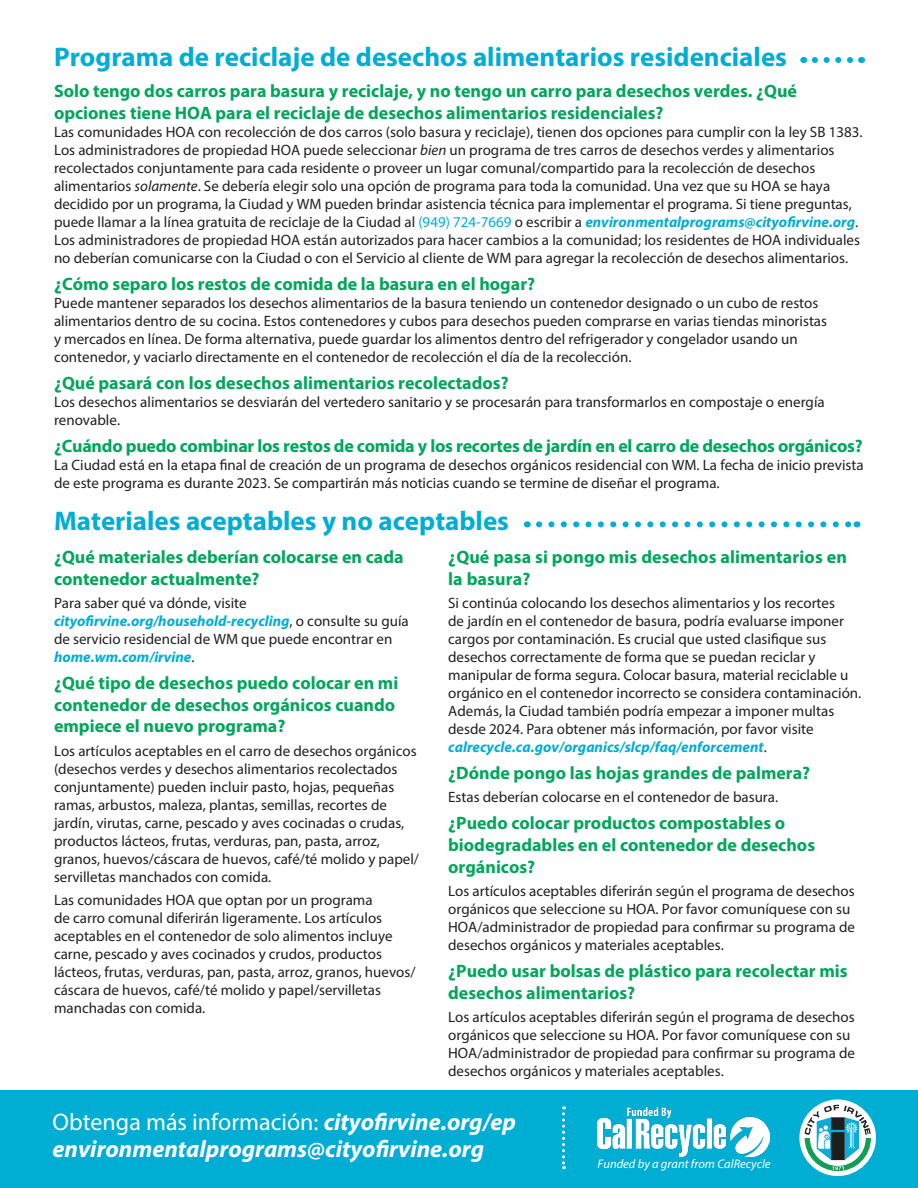
<style>
.page{position:relative;width:918px;height:1188px;background:#fff}
.page>*{position:absolute;margin:0;border:0;box-sizing:border-box;transform-origin:0 0}
.t1{font:700 27px "Myriad Pro";color:#00add3}
.t2{font:italic 700 24px/26.8px "Myriad Pro";color:#fff}
.Paragraph_Style_1{font:700 18px/21.6px "Myriad Pro";color:#00a65c}
.Paragraph_Style_1-2{font:15px/18px "Myriad Pro";color:#231f20}
.t3{font:italic 12.45px "Myriad Pro";color:#fff}
.s1{font-style:italic}
.s2{color:#00add3}
.s3{font-weight:700;font-style:italic;color:#00add3}
.s4{font-weight:400;font-style:normal}
</style>
<div class="page">
<div style="left:0;top:1091px;width:918px;height:97px;background:#00add3"></div>
<svg style="left:799px;top:1099px;width:77px;height:77px"></svg>
<svg style="left:805px;top:1105px;width:66px;height:66px"></svg>
<img style="left:598px;top:1108px;width:172px;height:49px">
<svg style="left:562px;top:1106px;width:3px;height:63px"></svg>
<svg style="left:815px;top:57px;width:38px;height:6px"></svg>
<svg style="left:539px;top:521px;width:311px;height:6px"></svg>
<p class="t1" style="left:54px;top:39px;width:734px">Programa de reciclaje de desechos alimentarios residenciales</p>
<p class="Paragraph_Style_1" style="left:54px;top:80px;width:745px">Solo tengo dos carros para basura y reciclaje, y no tengo un carro para desechos verdes. ¿Qué opciones tiene HOA para el reciclaje de desechos alimentarios residenciales?</p>
<p class="Paragraph_Style_1-2" style="left:54px;top:123px;width:810px">Las comunidades HOA con recolección de dos carros (solo basura y reciclaje), tienen dos opciones para cumplir con la ley SB 1383.<br>Los administradores de propiedad HOA puede seleccionar <span class="s1">bien</span> un programa de tres carros de desechos verdes y alimentarios recolectados conjuntamente para cada residente <span class="s1">o</span> proveer un lugar comunal/compartido para la recolección de desechos alimentarios <span class="s1">solamente</span>. Se debería elegir solo una opción de programa para toda la comunidad. Una vez que su HOA se haya decidido por un programa, la Ciudad y WM pueden brindar asistencia técnica para implementar el programa. Si tiene preguntas, puede llamar a la línea gratuita de reciclaje de la Ciudad al <span class="s2">(949) 724-7669</span> o escribir a <span class="s3">environmentalprograms@cityofirvine.org</span>.<br>Los administradores de propiedad HOA están autorizados para hacer cambios a la comunidad; los residentes de HOA individuales no deberían comunicarse con la Ciudad o con el Servicio al cliente de WM para agregar la recolección de desechos alimentarios.</p>
<p class="Paragraph_Style_1" style="left:54px;top:272px;width:483px">¿Cómo separo los restos de comida de la basura en el hogar?</p>
<p class="Paragraph_Style_1-2" style="left:54px;top:294px;width:775px">Puede mantener separados los desechos alimentarios de la basura teniendo un contenedor designado o un cubo de restos alimentarios dentro de su cocina. Estos contenedores y cubos para desechos pueden comprarse en varias tiendas minoristas y mercados en línea. De forma alternativa, puede guardar los alimentos dentro del refrigerador y congelador usando un contenedor, y vaciarlo directamente en el contenedor de recolección el día de la recolección.</p>
<p class="Paragraph_Style_1" style="left:54px;top:371px;width:456px">¿Qué pasará con los desechos alimentarios recolectados?</p>
<p class="Paragraph_Style_1-2" style="left:54px;top:393px;width:772px">Los desechos alimentarios se desviarán del vertedero sanitario y se procesarán para transformarlos en compostaje o energía renovable.</p>
<p class="Paragraph_Style_1" style="left:54px;top:434px;width:810px">¿Cuándo puedo combinar los restos de comida y los recortes de jardín en el carro de desechos orgánicos?</p>
<p class="Paragraph_Style_1-2" style="left:54px;top:456px;width:811px">La Ciudad está en la etapa final de creación de un programa de desechos orgánicos residencial con WM. La fecha de inicio prevista de este programa es durante 2023. Se compartirán más noticias cuando se termine de diseñar el programa.</p>
<p class="t1" style="left:54px;top:504px;width:457px">Materiales aceptables y no aceptables</p>
<p class="Paragraph_Style_1" style="left:54px;top:545px;width:351px">¿Qué materiales deberían colocarse en cada contenedor actualmente?</p>
<p class="Paragraph_Style_1-2" style="left:54px;top:594px;width:356px">Para saber qué va dónde, visite <span class="s3">cityofirvine.org/household-recycling</span>, o consulte su guía de servicio residencial de WM que puede encontrar en <span class="s3">home.wm.com/irvine</span>.</p>
<p class="Paragraph_Style_1" style="left:54px;top:671px;width:346px">¿Qué tipo de desechos puedo colocar en mi contenedor de desechos orgánicos cuando empiece el nuevo programa?</p>
<p class="Paragraph_Style_1-2" style="left:54px;top:741px;width:367px">Los artículos aceptables en el carro de desechos orgánicos (desechos verdes y desechos alimentarios recolectados conjuntamente) pueden incluir pasto, hojas, pequeñas ramas, arbustos, maleza, plantas, semillas, recortes de jardín, virutas, carne, pescado y aves cocinadas o crudas, productos lácteos, frutas, verduras, pan, pasta, arroz, granos, huevos/cáscara de huevos, café/té molido y papel/ servilletas manchados con comida.</p>
<p class="Paragraph_Style_1-2" style="left:54px;top:891px;width:363px">Las comunidades HOA que optan por un programa<br>de carro comunal diferirán ligeramente. Los artículos aceptables en el contenedor de solo alimentos incluye carne, pescado y aves cocinados y crudos, productos lácteos, frutas, verduras, pan, pasta, arroz, granos, huevos/ cáscara de huevos, café/té molido y papel/servilletas manchadas con comida.</p>
<p class="Paragraph_Style_1" style="left:448px;top:545px;width:400px">¿Qué pasa si pongo mis desechos alimentarios en la basura?</p>
<p class="Paragraph_Style_1-2" style="left:448px;top:594px;width:415px">Si continúa colocando los desechos alimentarios y los recortes<br>de jardín en el contenedor de basura, podría evaluarse imponer cargos por contaminación. Es crucial que usted clasifique sus desechos correctamente de forma que se puedan reciclar y manipular de forma segura. Colocar basura, material reciclable u orgánico en el contenedor incorrecto se considera contaminación.<br>Además, la Ciudad también podría empezar a imponer multas desde 2024. Para obtener más información, por favor visite <span class="s3">calrecycle.ca.gov/organics/slcp/faq/enforcement</span>.</p>
<p class="Paragraph_Style_1" style="left:448px;top:761px;width:364px">¿Dónde pongo las hojas grandes de palmera?</p>
<p class="Paragraph_Style_1-2" style="left:448px;top:788px;width:332px">Estas deberían colocarse en el contenedor de basura.</p>
<p class="Paragraph_Style_1" style="left:448px;top:812px;width:368px">¿Puedo colocar productos compostables o biodegradables en el contenedor de desechos orgánicos?</p>
<p class="Paragraph_Style_1-2" style="left:448px;top:882px;width:408px">Los artículos aceptables diferirán según el programa de desechos orgánicos que seleccione su HOA. Por favor comuníquese con su HOA/administrador de propiedad para confirmar su programa de desechos orgánicos y materiales aceptables.</p>
<p class="Paragraph_Style_1" style="left:448px;top:959px;width:401px">¿Puedo usar bolsas de plástico para recolectar mis desechos alimentarios?</p>
<p class="Paragraph_Style_1-2" style="left:448px;top:1008px;width:408px">Los artículos aceptables diferirán según el programa de desechos orgánicos que seleccione su HOA. Por favor comuníquese con su HOA/administrador de propiedad para confirmar su programa de desechos orgánicos y materiales aceptables.</p>
<h2 class="t2" style="left:52px;top:1108px;width:465px"><span class="s4">Obtenga más información:</span> cityofirvine.org/ep environmentalprograms@cityofirvine.org</h2>
<p class="t3" style="left:598px;top:1156px;width:174px">Funded by a grant from CalRecycle</p>
</div>
